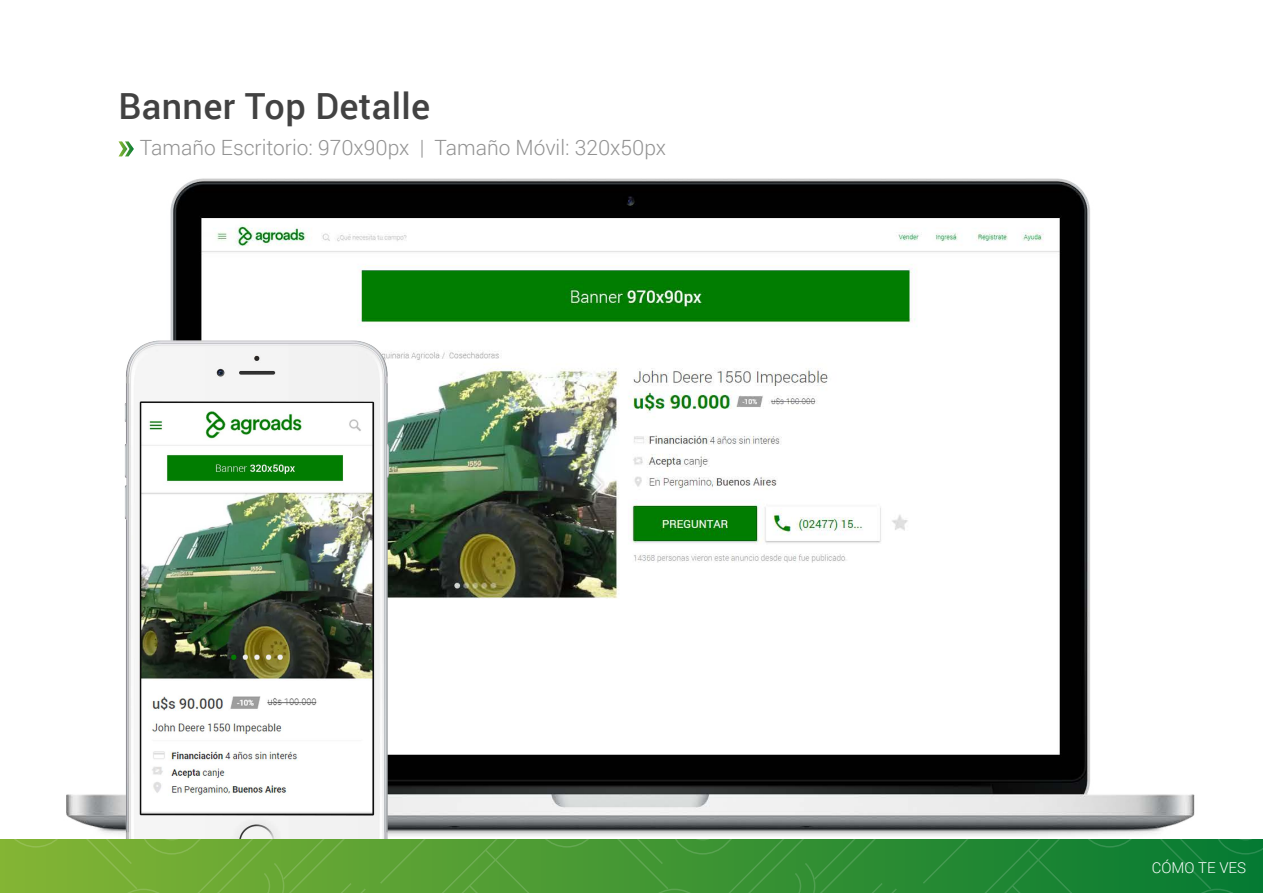
<style>
.page{position:relative;width:1263px;height:893px;background:#fff}
.page>*{position:absolute;margin:0;border:0;box-sizing:border-box;transform-origin:0 0}
.t1{font:500 36px "Roboto";letter-spacing:.01em;color:#424242}
.t2{font:300 21px "Roboto";color:#929292}
.t3{font:300 15px "Roboto";color:#fff}
</style>
<div class="page">
<img style="left:32px;top:156px;width:1196px;height:684px">
<img style="left:74px;top:320px;width:373px;height:520px">
<svg style="left:118px;top:141px;width:16px;height:15px"></svg>
<svg style="left:0;top:840px;width:904px;height:53px;background:#57a035"></svg>
<svg style="left:913px;top:840px;width:350px;height:53px;background:#178234"></svg>
<h1 class="t1" style="left:118px;top:81px;width:313px">Banner Top Detalle</h1>
<p class="t2" style="left:140px;top:133px;width:528px">Tamaño Escritorio: 970x90px | Tamaño Móvil: 320x50px</p>
<p class="t3" style="left:1152px;top:858px;width:96px">CÓMO TE VES</p>
</div>
